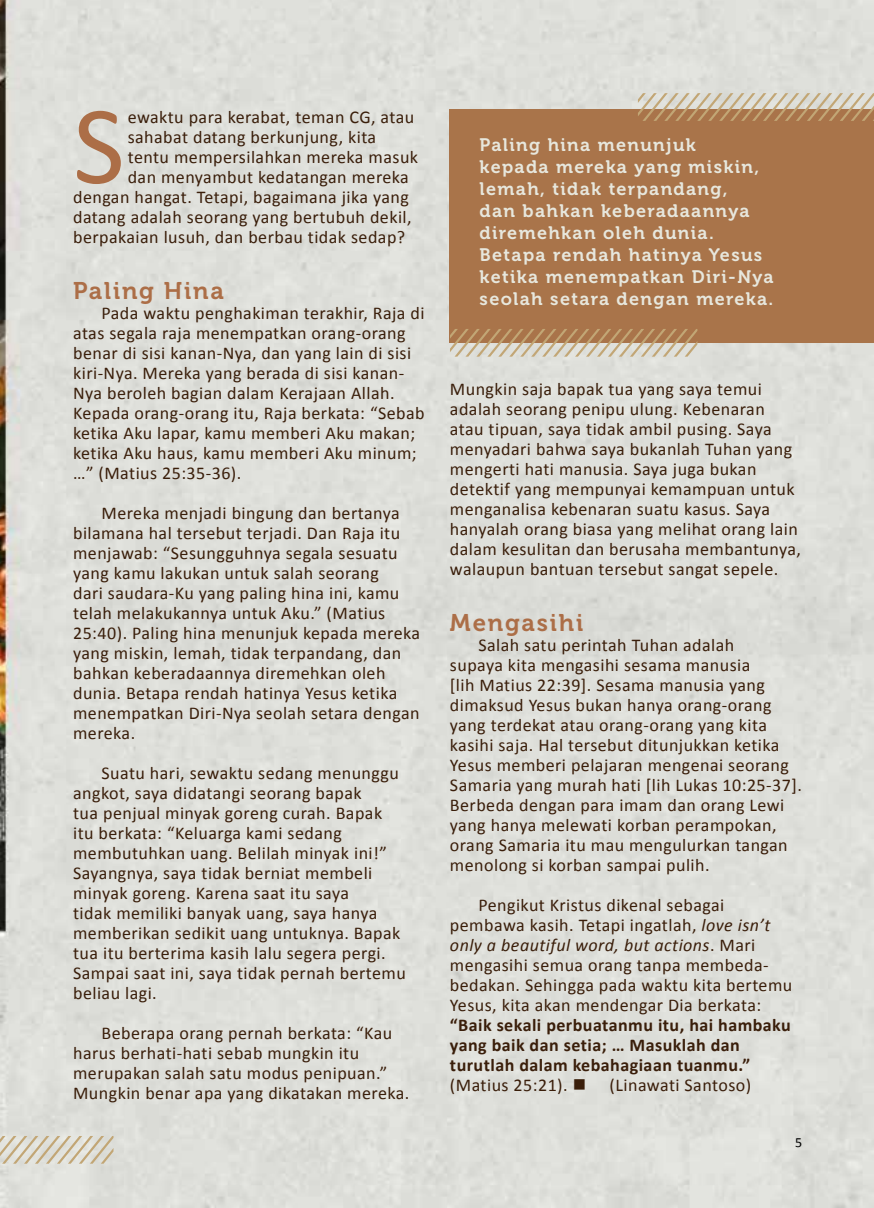
<style>
.page{position:relative;width:874px;height:1208px;background:#fff}
.page>*{position:absolute;margin:0;border:0;box-sizing:border-box;transform-origin:0 0}
.t1{font:112.6px "Calibri";color:#ac6e47}
.t2{font:24px "Museo 700";letter-spacing:.075em;color:#ac6e47}
.t3{font:18px/20px "Calibri";letter-spacing:.025em;color:#3a1e0a}
.t4{font:18px/22px "Museo 700";letter-spacing:.075em;color:#e7e7dd}
.t5{font:700 18px/20px "Calibri";letter-spacing:.025em;color:#3a1e0a}
.t6{font:14px "Calibri";color:#000}
.s1{font-style:italic}
.s2{font-weight:400}
</style>
<div class="page">
<div style="left:0;top:0;width:873px;height:1208px;background:#dedfda"></div>
<div style="left:450px;top:109px;width:423px;height:234px;background:#a9744a"></div>
<svg style="left:637px;top:93px;width:236px;height:28px"></svg>
<svg style="left:0;top:1136px;width:113px;height:27px;background:#d8d1c1"></svg>
<svg style="left:449px;top:329px;width:248px;height:28px"></svg>
<h1 class="t1" style="left:73px;top:74px;width:53px">S</h1>
<p class="t3" style="left:128px;top:107px;width:288px">ewaktu para kerabat, teman CG, atau</p>
<p class="t3" style="left:128px;top:127px;width:250px">sahabat datang berkunjung, kita</p>
<p class="t3" style="left:128px;top:147px;width:292px">tentu mempersilahkan mereka masuk</p>
<p class="t3" style="left:128px;top:167px;width:282px">dan menyambut kedatangan mereka</p>
<p class="t3" style="left:73px;top:187px;width:337px">dengan hangat. Tetapi, bagaimana jika yang</p>
<p class="t3" style="left:73px;top:207px;width:340px">datang adalah seorang yang bertubuh dekil,</p>
<p class="t3" style="left:73px;top:227px;width:333px">berpakaian lusuh, dan berbau tidak sedap?</p>
<h2 class="t2" style="left:73px;top:277px;width:152px">Paling Hina</h2>
<p class="t3" style="left:73px;top:303px;width:353px;text-indent:28px">Pada waktu penghakiman terakhir, Raja di atas segala raja menempatkan orang-orang benar di sisi kanan-Nya, dan yang lain di sisi kiri-Nya. Mereka yang berada di sisi kanan-Nya beroleh bagian dalam Kerajaan Allah.<br>Kepada orang-orang itu, Raja berkata: “Sebab ketika Aku lapar, kamu memberi Aku makan; ketika Aku haus, kamu memberi Aku minum; …” (Matius 25:35-36).</p>
<p class="t3" style="left:73px;top:503px;width:348px;text-indent:28px">Mereka menjadi bingung dan bertanya bilamana hal tersebut terjadi. Dan Raja itu menjawab: “Sesungguhnya segala sesuatu yang kamu lakukan untuk salah seorang<br>dari saudara-Ku yang paling hina ini, kamu telah melakukannya untuk Aku.” (Matius 25:40). Paling hina menunjuk kepada mereka yang miskin, lemah, tidak terpandang, dan bahkan keberadaannya diremehkan oleh dunia. Betapa rendah hatinya Yesus ketika menempatkan Diri-Nya seolah setara dengan mereka.</p>
<p class="t3" style="left:73px;top:763px;width:334px;text-indent:28px">Suatu hari, sewaktu sedang menunggu angkot, saya didatangi seorang bapak<br>tua penjual minyak goreng curah. Bapak itu berkata: “Keluarga kami sedang membutuhkan uang. Belilah minyak ini!” Sayangnya, saya tidak berniat membeli minyak goreng. Karena saat itu saya<br>tidak memiliki banyak uang, saya hanya memberikan sedikit uang untuknya. Bapak tua itu berterima kasih lalu segera pergi.<br>Sampai saat ini, saya tidak pernah bertemu beliau lagi.</p>
<p class="t3" style="left:73px;top:1023px;width:337px;text-indent:28px">Beberapa orang pernah berkata: “Kau harus berhati-hati sebab mungkin itu merupakan salah satu modus penipuan.” Mungkin benar apa yang dikatakan mereka.</p>
<p class="t4" style="left:479px;top:134px;width:295px">Paling hina menunjuk<br>kepada mereka yang miskin, lemah, tidak terpandang,<br>dan bahkan keberadaannya diremehkan oleh dunia.<br>Betapa rendah hatinya Yesus ketika menempatkan Diri-Nya seolah setara dengan mereka.</p>
<p class="t3" style="left:449px;top:379px;width:352px">Mungkin saja bapak tua yang saya temui adalah seorang penipu ulung. Kebenaran atau tipuan, saya tidak ambil pusing. Saya menyadari bahwa saya bukanlah Tuhan yang mengerti hati manusia. Saya juga bukan detektif yang mempunyai kemampuan untuk menganalisa kebenaran suatu kasus. Saya hanyalah orang biasa yang melihat orang lain dalam kesulitan dan berusaha membantunya, walaupun bantuan tersebut sangat sepele.</p>
<h2 class="t2" style="left:449px;top:609px;width:135px">Mengasihi</h2>
<p class="t3" style="left:449px;top:635px;width:353px;text-indent:28px">Salah satu perintah Tuhan adalah<br>supaya kita mengasihi sesama manusia<br>[lih Matius 22:39]. Sesama manusia yang dimaksud Yesus bukan hanya orang-orang yang terdekat atau orang-orang yang kita kasihi saja. Hal tersebut ditunjukkan ketika Yesus memberi pelajaran mengenai seorang Samaria yang murah hati [lih Lukas 10:25-37].<br>Berbeda dengan para imam dan orang Lewi yang hanya melewati korban perampokan, orang Samaria itu mau mengulurkan tangan menolong si korban sampai pulih.</p>
<p class="t3" style="left:449px;top:895px;width:344px;text-indent:28px">Pengikut Kristus dikenal sebagai pembawa kasih. Tetapi ingatlah, <span class="s1">love isn’t only a beautiful word, but actions</span>. Mari mengasihi semua orang tanpa membeda&shy;bedakan. Sehingga pada waktu kita bertemu Yesus, kita akan mendengar Dia berkata:</p>
<p class="t5" style="left:449px;top:1015px;width:342px">“Baik sekali perbuatanmu itu, hai hambaku yang baik dan setia; … Masuklah dan turutlah dalam kebahagiaan tuanmu.” <span class="s2">(Matius 25:21).</span> ■</p>
<p class="t3" style="left:609px;top:1075px;width:143px">(Linawati Santoso)</p>
<p class="t6" style="left:794px;top:1133px;width:9px">5</p>
</div>
